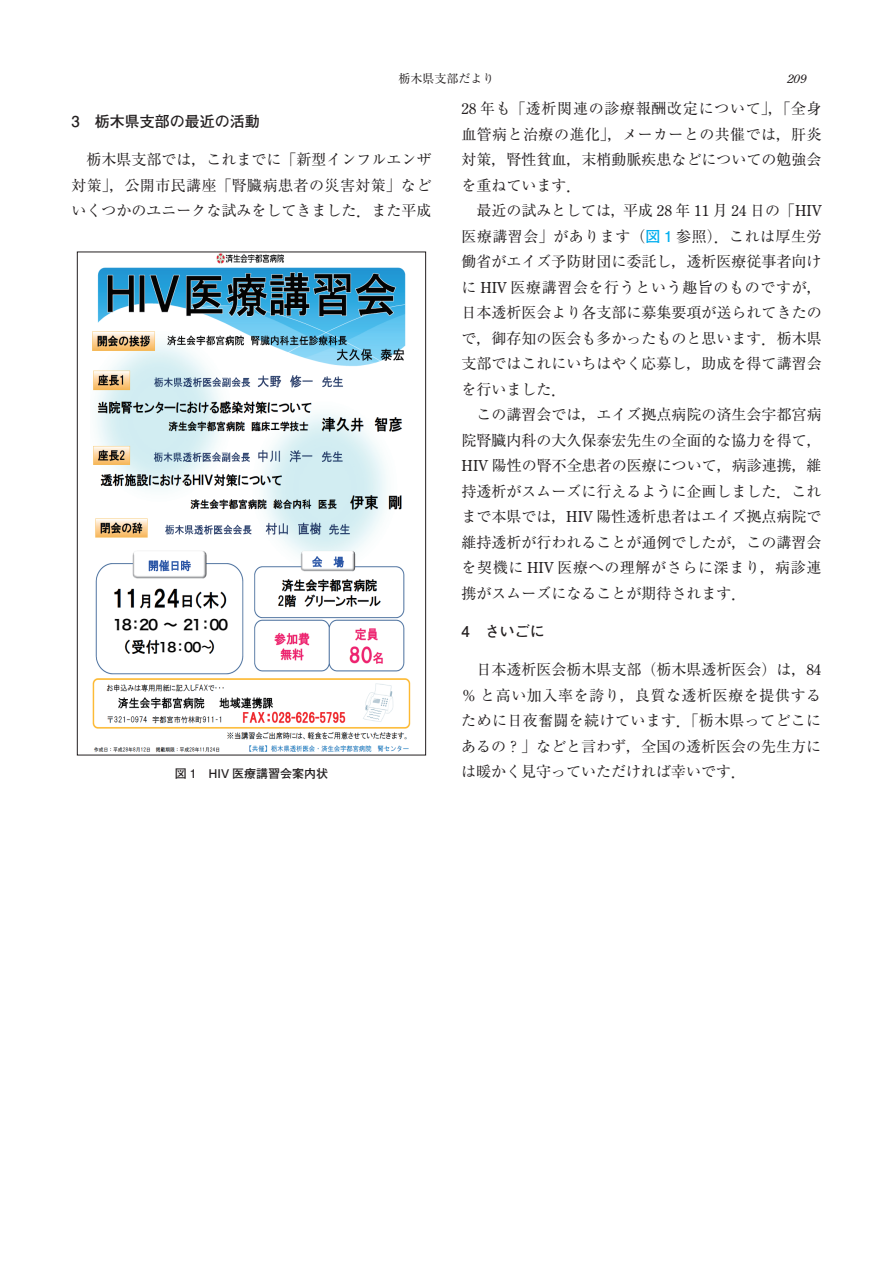
<style>
.page{position:relative;width:893px;height:1263px;background:#fff}
.page>*{position:absolute;margin:0;border:0;box-sizing:border-box;transform-origin:0 0}
.t1{font:15px/25.5px "Ryumin Pro";color:#231f20;text-align:justify}
.t2{font:700 15px "Futo Go B101 Pro";color:#231f20}
.t3{font:14.25px "Hira Kaku Pro W6";letter-spacing:-.38em;color:#030303}
.t4{font:12.9px "Hira Kaku Pro W6";color:#030303}
.t5{font:700 12px "Futo Go B101 Pro";color:#231f20}
.t6{font:12px "Ryumin Pro";color:#231f20}
.t7{font:italic 12px "Century Old Style Std";color:#231f20}
.s1{font-family:"Hira Min Pro W3"}
.s2{font-family:"Hira Kaku Pro N W6";font-size:10.35px}
.s3{font-family:"Century Old Style Std"}
.s4{font-family:"Futo Go B101 Pro";font-weight:700;color:#00aeef}
</style>
<div class="page">
<img style="left:92px;top:254px;width:319px;height:499px">
<div style="left:121px;top:617px;width:100px;height:18px;background:#fff"></div>
<div style="left:161px;top:636px;width:47px;height:22px;background:#fff"></div>
<p class="t6" style="left:398px;top:69px;width:97px">栃木県支部だより</p>
<p class="t7" style="left:787px;top:71px;width:21px">209</p>
<p class="t2" style="left:71px;top:109px;width:190px">3　栃木県支部の最近の活動</p>
<p class="t1" style="left:71px;top:146px;width:362px;text-indent:15px">栃木県支部では<span class="s1">，</span>これまでに「新型インフルエンザ対策」<span class="s1">，</span>公開市民講座「腎臓病患者の災害対策」などいくつかのユニークな試みをしてきました<span class="s1">．</span>また平成</p>
<p class="t3" style="left:111px;top:612px;width:121px">１８：２０～　２１：００</p>
<p class="t4" style="left:157px;top:635px;width:56px">１８：００<span class="s2">～</span></p>
<p class="t1" style="left:461px;top:95px;width:362px"><span class="s3">28</span> 年も「透析関連の診療報酬改定について」<span class="s1">，</span>「全身血管病と治療の進化」<span class="s1">，</span>メーカーとの共催では<span class="s1">，</span>肝炎対策<span class="s1">，</span>腎性貧血<span class="s1">，</span>末梢動脈疾患などについての勉強会を重ねています<span class="s1">．</span></p>
<p class="t1" style="left:462px;top:197px;width:362px;text-indent:15px">最近の試みとしては<span class="s1">，</span>平成 <span class="s3">28</span> 年 <span class="s3">11</span> 月 <span class="s3">24</span> 日の「<span class="s3">HIV</span>医療講習会」があります（<span class="s4">図 1</span> 参照）<span class="s1">．</span>これは厚生労働省がエイズ予防財団に委託し<span class="s1">，</span>透析医療従事者向けに <span class="s3">HIV</span> 医療講習会を行うという趣旨のものですが<span class="s1">，</span>日本透析医会より各支部に募集要項が送られてきたので<span class="s1">，</span>御存知の医会も多かったものと思います<span class="s1">．</span>栃木県支部ではこれにいちはやく応募し<span class="s1">，</span>助成を得て講習会を行いました<span class="s1">．</span></p>
<p class="t1" style="left:461px;top:401px;width:362px;text-indent:15px">この講習会では<span class="s1">，</span>エイズ拠点病院の済生会宇都宮病院腎臓内科の大久保泰宏先生の全面的な協力を得て<span class="s1">，</span><span class="s3">HIV</span> 陽性の腎不全患者の医療について<span class="s1">，</span>病診連携<span class="s1">，</span>維持透析がスムーズに行えるように企画しました<span class="s1">．</span>これまで本県では<span class="s1">，</span><span class="s3">HIV</span> 陽性透析患者はエイズ拠点病院で維持透析が行われることが通例でしたが<span class="s1">，</span>この講習会を契機に <span class="s3">HIV</span> 医療への理解がさらに深まり<span class="s1">，</span>病診連携がスムーズになることが期待されます<span class="s1">．</span></p>
<p class="t2" style="left:461px;top:619px;width:85px">4　さいごに</p>
<p class="t1" style="left:461px;top:656px;width:362px;text-indent:15px">日本透析医会栃木県支部（栃木県透析医会）は<span class="s1">，</span><span class="s3">84</span>％と高い加入率を誇り<span class="s1">，</span>良質な透析医療を提供するために日夜奮闘を続けています<span class="s1">．</span>「栃木県ってどこにあるの？」などと言わず<span class="s1">，</span>全国の透析医会の先生方に</p>
<p class="t5" style="left:175px;top:764px;width:155px">図 1　HIV 医療講習会案内状</p>
<p class="t1" style="left:461px;top:758px;width:286px">は暖かく見守っていただければ幸いです<span class="s1">．</span></p>
</div>
